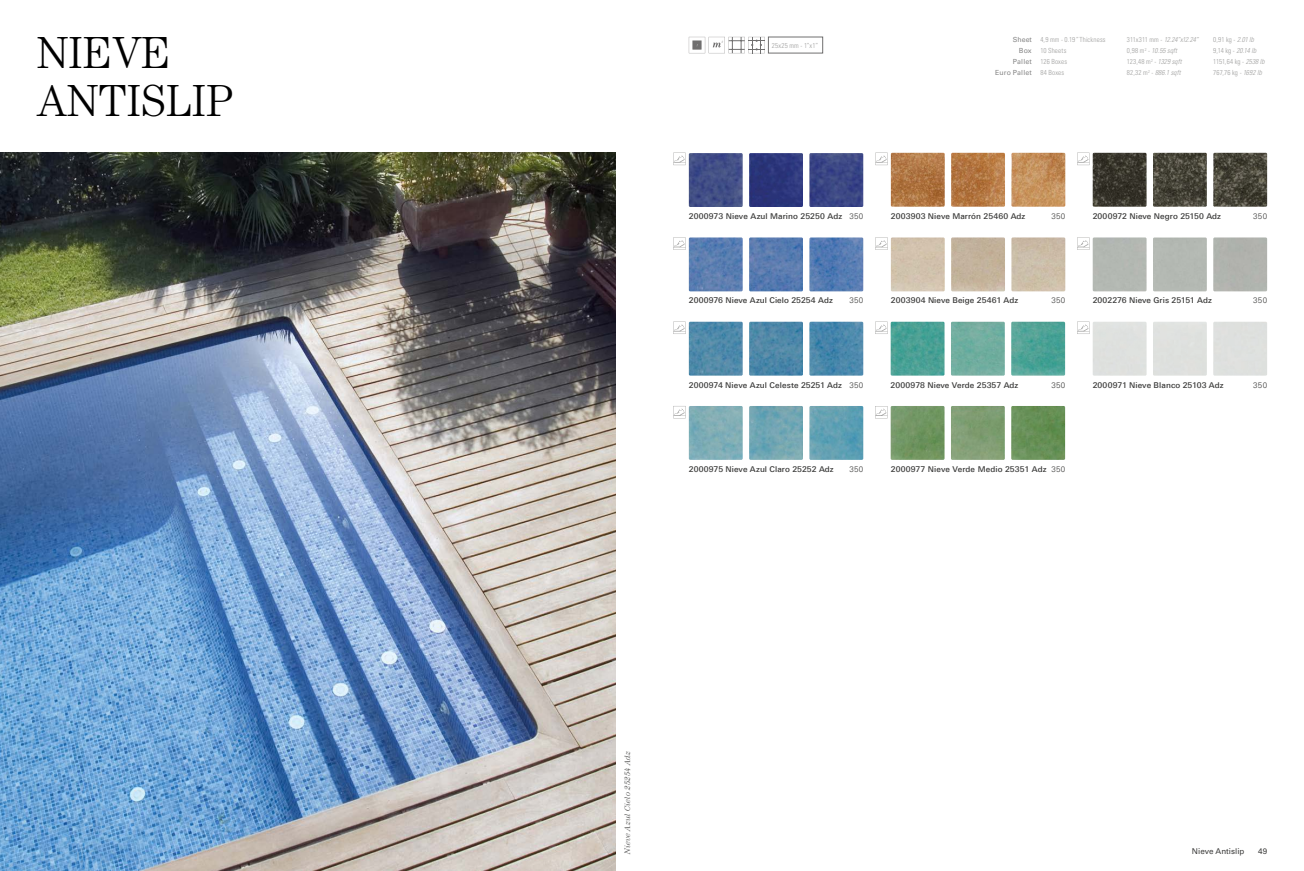
<style>
.page{position:relative;width:1304px;height:871px;background:#fff}
.page>*{position:absolute;margin:0;border:0;box-sizing:border-box;transform-origin:0 0}
.t1{font:300 45px/48px "Century Std";color:#000}
.t2{font:500 8px "Univers Next Pro";letter-spacing:.01em;color:#3c3c3b}
.t3{font:300 8px "Univers LT Std";letter-spacing:.035em;color:#3c3c3b}
.t4{font:italic 300 8px "Century Std";letter-spacing:.015em;color:#3c3c3b}
.t5{font:8px "Univers LT Std";color:#3c3c3b}
.t6{font:300 condensed 7px "Univers LT Std";letter-spacing:.02em;color:#9d9d9c}
.t7{font:italic 300 condensed 7px "Univers LT Std";letter-spacing:.01em;color:#9d9d9c}
.t8{font:7px "Univers LT Std";letter-spacing:.015em;color:#878787}
.t9{font:italic 300 condensed 6.9px "Univers LT Std";letter-spacing:-.04em;color:#9d9d9c}
.s1{font-weight:400;font-stretch:normal;color:#878787}
.s2{font-style:italic}
.s3{font-style:normal}
.s4{font-weight:300;font-stretch:condensed;color:#9d9d9c}
.s5{font-family:"Univers LT Std";font-weight:300}
</style>
<div class="page">
<img style="left:0;top:153px;width:615px;height:717px">
<svg style="left:689px;top:37px;width:76px;height:16px"></svg>
<svg style="left:673px;top:153px;width:13px;height:12px"></svg>
<svg style="left:673px;top:321px;width:13px;height:13px"></svg>
<svg style="left:673px;top:406px;width:13px;height:12px"></svg>
<svg style="left:875px;top:406px;width:12px;height:12px"></svg>
<svg style="left:875px;top:237px;width:13px;height:13px"></svg>
<svg style="left:875px;top:153px;width:13px;height:12px"></svg>
<svg style="left:1077px;top:153px;width:12px;height:12px"></svg>
<svg style="left:1077px;top:237px;width:12px;height:13px"></svg>
<svg style="left:1077px;top:321px;width:12px;height:13px"></svg>
<svg style="left:875px;top:321px;width:12px;height:13px"></svg>
<svg style="left:673px;top:237px;width:13px;height:13px"></svg>
<img style="left:689px;top:153px;width:54px;height:54px">
<img style="left:809px;top:153px;width:54px;height:54px">
<img style="left:749px;top:153px;width:54px;height:54px">
<img style="left:689px;top:237px;width:54px;height:54px">
<img style="left:809px;top:237px;width:54px;height:54px">
<img style="left:749px;top:237px;width:54px;height:54px">
<img style="left:689px;top:321px;width:54px;height:54px">
<img style="left:809px;top:321px;width:54px;height:54px">
<img style="left:749px;top:321px;width:54px;height:54px">
<img style="left:689px;top:406px;width:54px;height:53px">
<img style="left:809px;top:406px;width:54px;height:53px">
<img style="left:749px;top:406px;width:54px;height:53px">
<img style="left:891px;top:406px;width:54px;height:53px">
<img style="left:1011px;top:406px;width:54px;height:53px">
<img style="left:951px;top:406px;width:54px;height:53px">
<img style="left:891px;top:321px;width:54px;height:54px">
<img style="left:1011px;top:321px;width:54px;height:54px">
<img style="left:951px;top:321px;width:54px;height:54px">
<img style="left:891px;top:237px;width:54px;height:54px">
<img style="left:1011px;top:237px;width:54px;height:54px">
<img style="left:951px;top:237px;width:54px;height:54px">
<img style="left:891px;top:153px;width:54px;height:54px">
<img style="left:1011px;top:153px;width:54px;height:54px">
<img style="left:951px;top:153px;width:54px;height:54px">
<img style="left:1093px;top:153px;width:54px;height:54px">
<img style="left:1213px;top:153px;width:54px;height:54px">
<img style="left:1153px;top:153px;width:54px;height:54px">
<div style="left:1093px;top:237px;width:54px;height:54px;background:#b3b8b2"></div>
<div style="left:1213px;top:237px;width:54px;height:54px;background:#b1b3ae"></div>
<div style="left:1153px;top:237px;width:54px;height:54px;background:#b4b9b3"></div>
<div style="left:1093px;top:322px;width:54px;height:53px;background:#dfe1df"></div>
<div style="left:1213px;top:322px;width:54px;height:53px;background:#dee0de"></div>
<h1 class="t1" style="left:37px;top:28px;width:198px">NIEVE<br>ANTISLIP</h1>
<p class="t6" style="left:772px;top:41px;width:48px">25x25 mm - 1”x1”</p>
<p class="t6" style="left:1013px;top:35px;width:94px"><span class="s1">Sheet</span> 4,9 mm - 0.19<span class="s2">”</span> Thickness</p>
<p class="t9" style="left:1127px;top:35px;width:73px"><span class="s3">311x311 mm -</span> 12.24”x12.24”</p>
<p class="t6" style="left:1213px;top:35px;width:42px">0,91 kg - <span class="s2">2.01 lb</span></p>
<p class="t6" style="left:1019px;top:46px;width:49px"><span class="s1">Box</span> 10 Sheets</p>
<p class="t7" style="left:1127px;top:46px;width:52px"><span class="s3">0,98 m</span><sup>2</sup> <span class="s3">-</span> 10.55 sqft</p>
<p class="t6" style="left:1213px;top:46px;width:44px">9,14 kg - <span class="s2">20.14 lb</span></p>
<p class="t6" style="left:1013px;top:57px;width:56px"><span class="s1">Pallet</span> 126 Boxes</p>
<p class="t6" style="left:1127px;top:57px;width:56px">123,48 m<sup>2</sup> - <span class="s2">1329 sqft</span></p>
<p class="t6" style="left:1213px;top:57px;width:53px">1151,64 kg - <span class="s2">2538 lb</span></p>
<p class="t8" style="left:995px;top:68px;width:71px">Euro Pallet <span class="s4">84 Boxes</span></p>
<p class="t7" style="left:1127px;top:68px;width:55px"><span class="s3">82,32 m</span><sup>2</sup> <span class="s3">-</span> 886.1 sqft</p>
<p class="t6" style="left:1213px;top:68px;width:50px">767,76 kg <span class="s2">- 1692 lb</span></p>
<p class="t2" style="left:689px;top:211px;width:176px">2000973 Nieve Azul Marino 25250 Adz <span class="s5">350</span></p>
<p class="t2" style="left:891px;top:211px;width:136px">2003903 Nieve Marrón 25460 Adz</p>
<p class="t3" style="left:1051px;top:211px;width:15px">350</p>
<p class="t2" style="left:1093px;top:211px;width:130px">2000972 Nieve Negro 25150 Adz</p>
<p class="t3" style="left:1253px;top:211px;width:15px">350</p>
<p class="t2" style="left:689px;top:296px;width:145px">2000976 Nieve Azul Cielo 25254 Adz</p>
<p class="t3" style="left:849px;top:295px;width:15px">350</p>
<p class="t2" style="left:891px;top:296px;width:129px">2003904 Nieve Beige 25461 Adz</p>
<p class="t3" style="left:1051px;top:295px;width:15px">350</p>
<p class="t2" style="left:1093px;top:296px;width:121px">2002276 Nieve Gris 25151 Adz</p>
<p class="t3" style="left:1253px;top:295px;width:15px">350</p>
<p class="t2" style="left:891px;top:380px;width:129px">2000978 Nieve Verde 25357 Adz</p>
<p class="t3" style="left:1051px;top:380px;width:15px">350</p>
<p class="t2" style="left:689px;top:380px;width:176px">2000974 Nieve Azul Celeste 25251 Adz <span class="s5">350</span></p>
<p class="t2" style="left:1093px;top:380px;width:132px">2000971 Nieve Blanco 25103 Adz</p>
<p class="t3" style="left:1253px;top:380px;width:15px">350</p>
<p class="t2" style="left:689px;top:464px;width:146px">2000975 Nieve Azul Claro 25252 Adz</p>
<p class="t3" style="left:849px;top:464px;width:15px">350</p>
<p class="t2" style="left:891px;top:464px;width:176px">2000977 Nieve Verde Medio 25351 Adz <span class="s5">350</span></p>
<p class="t4" style="left:623px;top:853px;width:105px;rotate:-90deg">Nieve Azul Cielo 25254 Adz</p>
<p class="t5" style="left:1192px;top:846px;width:54px">Nieve Antislip</p>
<p class="t5" style="left:1258px;top:846px;width:10px">49</p>
</div>
